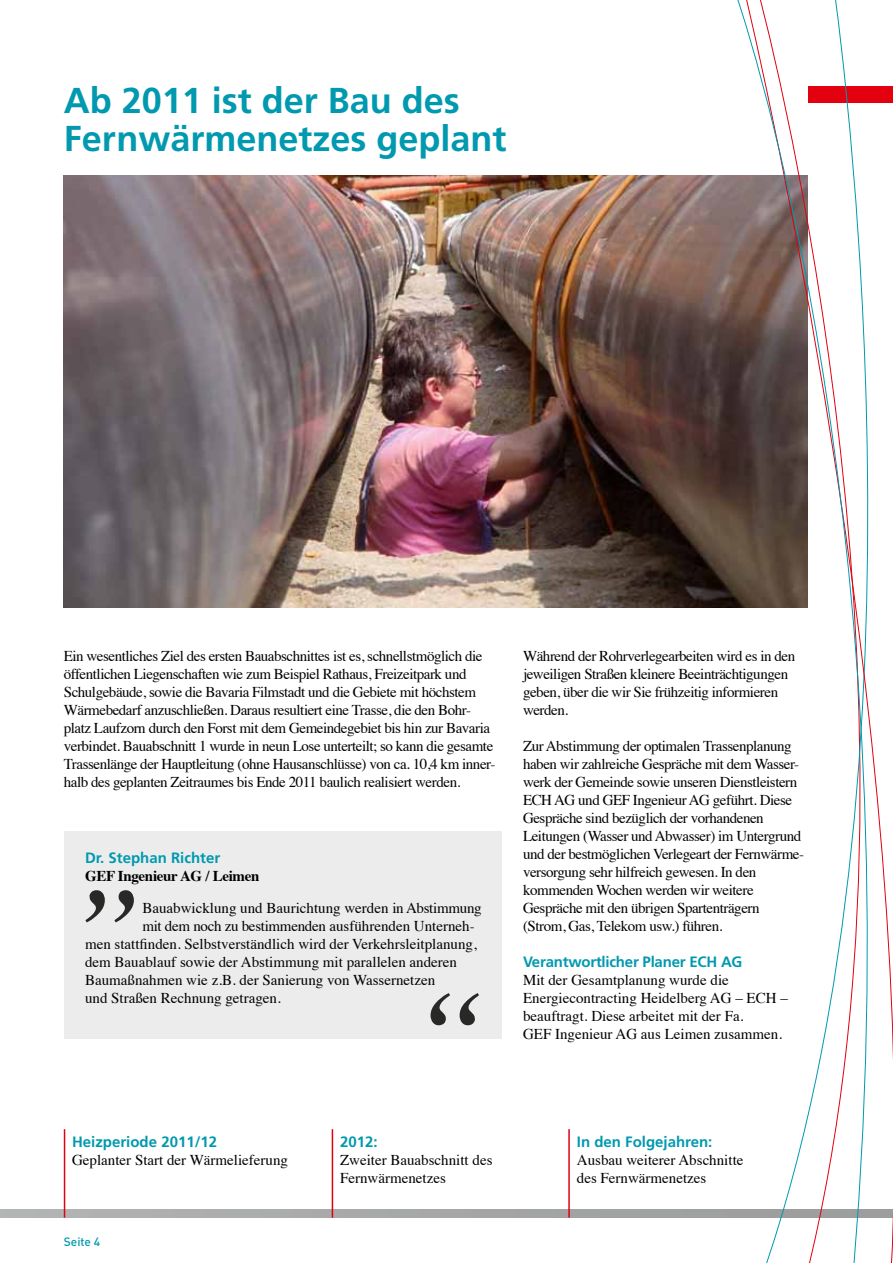
<style>
.page{position:relative;width:893px;height:1263px;background:#fff}
.page>*{position:absolute;margin:0;border:0;box-sizing:border-box;transform-origin:0 0}
.t1{font:700 36px/37.5px "Frutiger";color:#0099af}
.t2{font:15px/18px "Times";letter-spacing:-.03em;color:#000}
.t3{font:15px/18px "Times";color:#000}
.t4{font:700 15px "Frutiger";color:#0099af}
.t5{font:700 15px "Times";letter-spacing:-.02em;color:#000}
.t6{font:500 12px "DIN Pro";color:#0099af}
</style>
<div class="page">
<img style="left:64px;top:175px;width:669px;height:432px">
<div style="left:0;top:1210px;width:893px;height:8px;background:#a8a9a9"></div>
<hr style="left:64px;top:1129px;width:1px;height:89px;background:#e3000f">
<hr style="left:332px;top:1129px;width:1px;height:89px;background:#e3000f">
<div style="left:64px;top:832px;width:438px;height:207px;background:#ececed"></div>
<svg style="left:85px;top:890px;width:49px;height:32px"></svg>
<svg style="left:431px;top:993px;width:48px;height:32px"></svg>
<hr style="left:568px;top:1129px;width:2px;height:89px;background:#e3000f">
<svg style="left:733px;top:0;width:160px;height:1263px"></svg>
<h1 class="t1" style="left:64px;top:81px;width:444px">Ab 2011 ist der Bau des<br>Fernwärmenetzes geplant</h1>
<p class="t2" style="left:64px;top:646px;width:433px">Ein wesentliches Ziel des ersten Bauabschnittes ist es, schnellstmöglich die öffentlichen Liegenschaften wie zum Beispiel Rathaus, Freizeitpark und Schulgebäude, sowie die Bavaria Filmstadt und die Gebiete mit höchstem Wärmebedarf anzuschließen. Daraus resultiert eine Trasse, die den Bohr&shy;platz Laufzorn durch den Forst mit dem Gemeindegebiet bis hin zur Bavaria verbindet. Bauabschnitt 1 wurde in neun Lose unterteilt; so kann die gesamte Trassenlänge der Hauptleitung (ohne Hausanschlüsse) von ca. 10,4 km inner&shy;halb des geplanten Zeitraumes bis Ende 2011 baulich realisiert werden.</p>
<p class="t4" style="left:85px;top:849px;width:137px">Dr. Stephan Richter</p>
<p class="t5" style="left:85px;top:861px;width:176px">GEF Ingenieur AG / Leimen</p>
<p class="t3" style="left:142px;top:898px;width:341px">Bauabwicklung und Baurichtung werden in Abstimmung</p>
<p class="t2" style="left:142px;top:916px;width:334px">mit dem noch zu bestimmenden ausführenden Unterneh-</p>
<p class="t3" style="left:85px;top:934px;width:393px">men stattfinden. Selbstverständlich wird der Verkehrsleitplanung,</p>
<p class="t3" style="left:85px;top:952px;width:374px">dem Bauablauf sowie der Abstimmung mit parallelen anderen</p>
<p class="t3" style="left:85px;top:970px;width:352px">Baumaßnahmen wie z.B. der Sanierung von Wassernetzen</p>
<p class="t3" style="left:85px;top:988px;width:197px">und Straßen Rechnung getragen.</p>
<p class="t2" style="left:523px;top:646px;width:274px">Während der Rohrverlegearbeiten wird es in den jeweiligen Straßen kleinere Beeinträchtigungen geben, über die wir Sie frühzeitig informieren werden.</p>
<p class="t2" style="left:523px;top:736px;width:283px">Zur Abstimmung der optimalen Trassenplanung haben wir zahlreiche Gespräche mit dem Wasser&shy;werk der Gemeinde sowie unseren Dienstleistern ECH AG und GEF Ingenieur AG geführt. Diese Gespräche sind bezüglich der vorhandenen Leitungen (Wasser und Abwasser) im Untergrund und der bestmöglichen Verlegeart der Fernwärme&shy;versorgung sehr hilfreich gewesen. In den kommenden Wochen werden wir weitere Gespräche mit den übrigen Spartenträgern (Strom, Gas, Telekom usw.) führen.</p>
<p class="t4" style="left:523px;top:953px;width:221px">Verantwortlicher Planer ECH AG</p>
<p class="t3" style="left:523px;top:970px;width:266px">Mit der Gesamtplanung wurde die Energiecontracting Heidelberg AG – ECH – beauftragt. Diese arbeitet mit der Fa.<br>GEF Ingenieur AG aus Leimen zusammen.</p>
<p class="t4" style="left:72px;top:1133px;width:147px">Heizperiode 2011/12</p>
<p class="t3" style="left:72px;top:1150px;width:217px">Geplanter Start der Wärmelieferung</p>
<p class="t6" style="left:64px;top:1233px;width:38px">Seite 4</p>
<p class="t4" style="left:340px;top:1133px;width:39px">2012:</p>
<p class="t3" style="left:340px;top:1150px;width:154px">Zweiter Bauabschnitt des<br>Fernwärmenetzes</p>
<p class="t4" style="left:577px;top:1133px;width:137px">In den Folgejahren:</p>
<p class="t3" style="left:577px;top:1150px;width:168px">Ausbau weiterer Abschnitte des Fernwärmenetzes</p>
</div>
